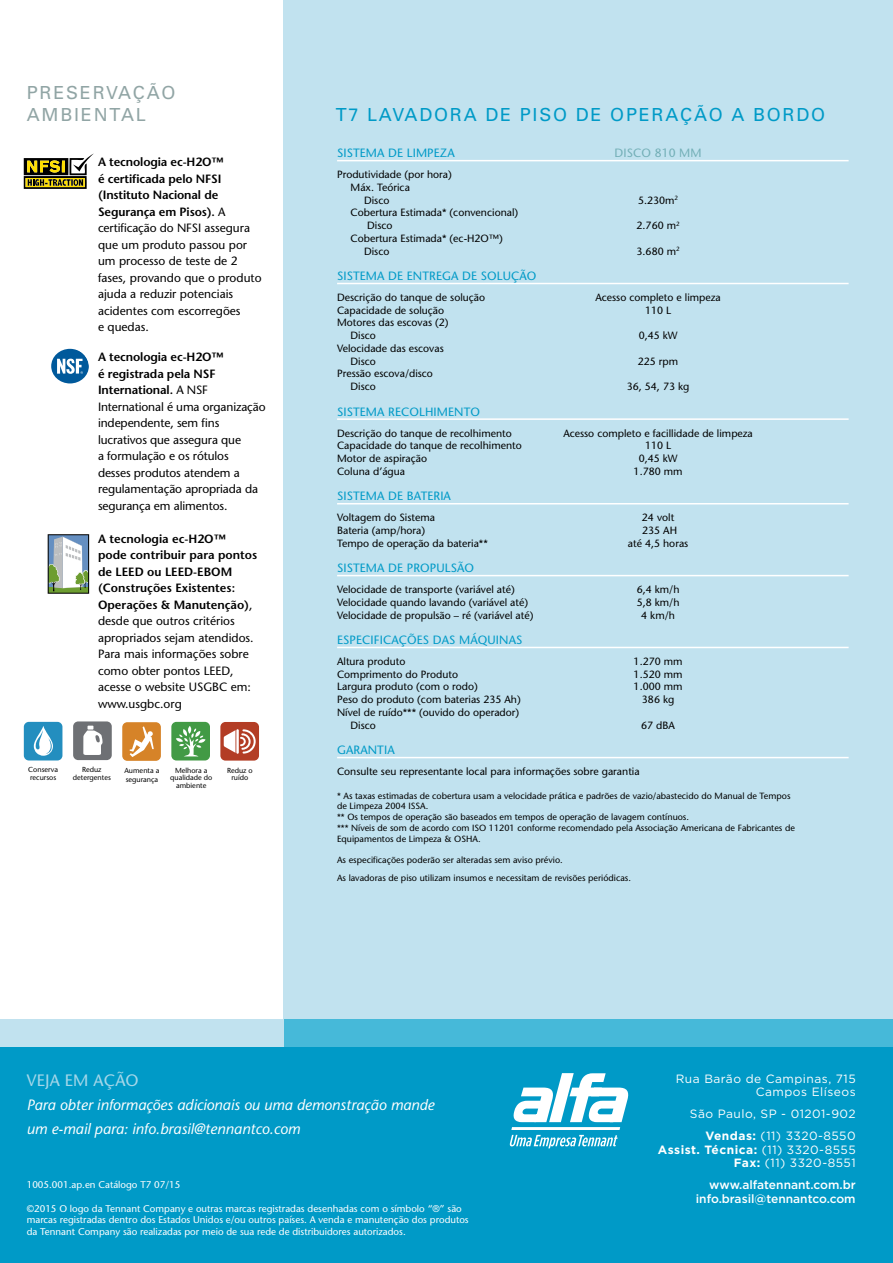
<style>
.page{position:relative;width:893px;height:1263px;background:#fff}
.page>*{position:absolute;margin:0;border:0;box-sizing:border-box;transform-origin:0 0}
.t1{font:18px "Univers";letter-spacing:.1em;color:#009ac7}
.t2{font:18px "Univers";letter-spacing:.1em;color:#91a5a5}
.t3{font:16.5px "Stone Sans";letter-spacing:.01em;color:#a5d7e9}
.t4{font:italic 15px/24px "Stone Sans";color:#fff}
.t5{font:12px/16.5px "Stone Sans";color:#000}
.t6{font:12px "Stone Sans";letter-spacing:.01em;color:#009ac7}
.t7{font:12px/13.5px "Gotham";letter-spacing:.04em;color:#fff;text-align:right}
.t8{font:500 12px/13.5px "Gotham";color:#fff;text-align:right}
.t9{font:12px "Stone Sans";letter-spacing:.01em;color:#73afb7}
.t10{font:10.5px/12.8px "Stone Sans";color:#000}
.t11{font:9.75px/11.7px "Stone Sans";color:#fff}
.t12{font:9px/10.8px "Stone Sans";color:#000}
.t13{font:7.2px/7.4px "Stone Sans";color:#000;text-align:center}
.s1{font-weight:600}
.s2{font-weight:700}
</style>
<div class="page">
<div style="left:283px;top:0;width:610px;height:1033px;background:#c1e2ef"></div>
<div style="left:0;top:1046px;width:893px;height:217px;background:#009ac7"></div>
<div style="left:283px;top:1019px;width:610px;height:27px;background:#46b9d9"></div>
<div style="left:0;top:1019px;width:283px;height:27px;background:#c1e2ef"></div>
<hr style="left:337px;top:160px;width:512px;height:1px;background:#fff">
<hr style="left:337px;top:283px;width:512px;height:1px;background:#fff">
<hr style="left:337px;top:418px;width:512px;height:2px;background:#fff">
<hr style="left:337px;top:503px;width:512px;height:1px;background:#fff">
<hr style="left:337px;top:575px;width:512px;height:1px;background:#fff">
<hr style="left:337px;top:647px;width:512px;height:1px;background:#fff">
<hr style="left:337px;top:757px;width:512px;height:1px;background:#fff">
<svg style="left:51px;top:349px;width:38px;height:34px"></svg>
<svg style="left:48px;top:534px;width:41px;height:60px"></svg>
<svg style="left:509px;top:1073px;width:120px;height:75px"></svg>
<div style="left:220px;top:722px;width:39px;height:39px;background:#b33d25;border-radius:5px"></div>
<hr style="left:236px;top:729px;width:3px;height:25px;background:#fff">
<svg style="left:224px;top:729px;width:32px;height:24px"></svg>
<div style="left:122px;top:722px;width:39px;height:39px;background:#d68328;border-radius:5px"></div>
<svg style="left:130px;top:726px;width:24px;height:31px"></svg>
<div style="left:24px;top:722px;width:38px;height:38px;background:#238ebf;border-radius:5px"></div>
<svg style="left:34px;top:726px;width:19px;height:30px"></svg>
<div style="left:73px;top:721px;width:39px;height:39px;background:#6e7074;border-radius:5px"></div>
<svg style="left:83px;top:726px;width:20px;height:29px"></svg>
<div style="left:171px;top:722px;width:39px;height:38px;background:#429a45;border-radius:5px"></div>
<svg style="left:176px;top:726px;width:30px;height:30px"></svg>
<svg style="left:24px;top:154px;width:69px;height:35px"></svg>
<h1 class="t2" style="left:27px;top:82px;width:27px">PRESERVA</h1>
<h1 class="t2" style="left:133px;top:82px;width:29px">ÇÃO</h1>
<h1 class="t2" style="left:27px;top:104px;width:45px">AMBIE</h1>
<h1 class="t2" style="left:94px;top:104px;width:29px">NTAL</h1>
<p class="t5" style="left:98px;top:154px;width:165px"><span class="s1">A tecnologia ec-H2O™<br>é certificada pelo NFSI (Instituto Nacional de<br>Segurança em Pisos).</span> A certificação do NFSI assegura que um produto passou por um processo de teste de 2 fases, provando que o produto ajuda a reduzir potenciais acidentes com escorregões<br>e quedas.</p>
<p class="t5" style="left:98px;top:349px;width:169px"><span class="s1">A tecnologia ec-H2O™<br>é registrada pela NSF<br>International.</span> A NSF<br>International é uma organização independente, sem fins lucrativos que assegura que<br>a formulação e os rótulos<br>desses produtos atendem a regulamentação apropriada da segurança em alimentos.</p>
<p class="t5" style="left:98px;top:530px;width:161px"><span class="s1">A tecnologia ec-H2O™ pode contribuir para pontos de LEED ou LEED-EBOM (Construções Existentes:<br>Operações &amp; Manutenção)</span>, desde que outros critérios apropriados sejam atendidos.<br>Para mais informações sobre como obter pontos LEED, acesse o website USGBC em: www.usgbc.org</p>
<p class="t13" style="left:28px;top:766px;width:31px;text-align:left">Conserva recursos</p>
<p class="t13" style="left:73px;top:766px;width:40px">Reduz detergentes</p>
<p class="t13" style="left:170px;top:767px;width:44px">Melhora a qualidade do ambiente</p>
<p class="t13" style="left:125px;top:766px;width:36px;line-height:8.7px;text-align:left">Aumenta a segurança</p>
<p class="t13" style="left:227px;top:766px;width:27px">Reduz o ruído</p>
<h1 class="t1" style="left:336px;top:104px;width:253px">T7 LAVADORA DE PISO DE</h1>
<h1 class="t1" style="left:610px;top:104px;width:15px">OPERA</h1>
<h1 class="t1" style="left:680px;top:104px;width:147px">ÇÃO A BORDO</h1>
<p class="t6" style="left:337px;top:146px;width:119px">SISTEMA DE LIMPEZA</p>
<p class="t9" style="left:614px;top:146px;width:76px">DISCO 810 mm</p>
<p class="t10" style="left:337px;top:168px;width:116px">Produtividade (por hora)</p>
<p class="t10" style="left:351px;top:181px;width:61px">Máx. Teórica</p>
<p class="t10" style="left:364px;top:194px;width:27px">Disco</p>
<p class="t10" style="left:638px;top:194px;width:42px">5.230m<sup>2</sup></p>
<p class="t10" style="left:367px;top:206px;width:153px;text-indent:-17px">Cobertura Estimada* (convencional)<br>Disco</p>
<p class="t10" style="left:637px;top:219px;width:45px">2.760 m<sup>2</sup></p>
<p class="t10" style="left:364px;top:232px;width:140px;text-indent:-14px">Cobertura Estimada* (ec-H2O™)<br>Disco</p>
<p class="t10" style="left:637px;top:245px;width:45px">3.680 m<sup>2</sup></p>
<p class="t6" style="left:337px;top:269px;width:201px">SISTEMA DE ENTREGA DE SOLUÇÃO</p>
<p class="t10" style="left:337px;top:291px;width:150px">Descrição do tanque de solução</p>
<p class="t10" style="left:595px;top:291px;width:127px">Acesso completo e limpeza</p>
<p class="t10" style="left:337px;top:304px;width:109px">Capacidade de solução</p>
<p class="t10" style="left:645px;top:304px;width:28px">110 L</p>
<p class="t10" style="left:351px;top:316px;width:99px;text-indent:-13px">Motores das escovas (2)<br>Disco</p>
<p class="t10" style="left:639px;top:329px;width:40px">0,45 kW</p>
<p class="t10" style="left:351px;top:342px;width:95px;text-indent:-13px">Velocidade das escovas<br>Disco</p>
<p class="t10" style="left:351px;top:367px;width:84px;text-indent:-13px">Pressão escova/disco<br>Disco</p>
<p class="t10" style="left:638px;top:355px;width:42px">225 rpm</p>
<p class="t10" style="left:627px;top:380px;width:64px">36, 54, 73 kg</p>
<p class="t6" style="left:337px;top:404px;width:144px">SISTEMA RECOLHIMENTO</p>
<p class="t10" style="left:337px;top:426px;width:176px">Descrição do tanque de recolhimento</p>
<p class="t10" style="left:563px;top:426px;width:191px">Acesso completo e facillidade de limpeza</p>
<p class="t10" style="left:337px;top:439px;width:186px">Capacidade do tanque de recolhimento</p>
<p class="t10" style="left:645px;top:439px;width:28px">110 L</p>
<p class="t10" style="left:337px;top:452px;width:91px">Motor de aspiração</p>
<p class="t10" style="left:639px;top:452px;width:40px">0,45 kW</p>
<p class="t10" style="left:337px;top:465px;width:70px">Coluna d’água</p>
<p class="t10" style="left:634px;top:465px;width:50px">1.780 mm</p>
<p class="t6" style="left:337px;top:489px;width:115px">SISTEMA DE BATERIA</p>
<p class="t10" style="left:337px;top:511px;width:99px">Voltagem do Sistema</p>
<p class="t10" style="left:642px;top:511px;width:34px">24 volt</p>
<p class="t10" style="left:337px;top:524px;width:90px">Bateria (amp/hora)</p>
<p class="t10" style="left:642px;top:524px;width:36px">235 AH</p>
<p class="t10" style="left:337px;top:537px;width:152px">Tempo de operação da bateria**</p>
<p class="t10" style="left:628px;top:537px;width:62px">até 4,5 horas</p>
<p class="t6" style="left:337px;top:561px;width:139px">SISTEMA DE PROPULSÃO</p>
<p class="t10" style="left:337px;top:583px;width:179px">Velocidade de transporte (variável até)</p>
<p class="t10" style="left:637px;top:583px;width:44px">6,4 km/h</p>
<p class="t10" style="left:337px;top:596px;width:192px">Velocidade quando lavando (variável até)</p>
<p class="t10" style="left:637px;top:596px;width:44px">5,8 km/h</p>
<p class="t10" style="left:337px;top:608px;width:198px">Velocidade de propulsão – ré (variável até)</p>
<p class="t10" style="left:641px;top:608px;width:35px">4 km/h</p>
<p class="t6" style="left:337px;top:633px;width:187px">ESPECIFICAÇÕES DAS MÁQUINAS</p>
<p class="t10" style="left:337px;top:655px;width:70px">Altura produto</p>
<p class="t10" style="left:634px;top:655px;width:50px">1.270 mm</p>
<p class="t10" style="left:337px;top:668px;width:122px">Comprimento do Produto</p>
<p class="t10" style="left:634px;top:668px;width:50px">1.520 mm</p>
<p class="t10" style="left:337px;top:680px;width:142px">Largura produto (com o rodo)</p>
<p class="t10" style="left:634px;top:680px;width:50px">1.000 mm</p>
<p class="t10" style="left:337px;top:693px;width:185px">Peso do produto (com baterias 235 Ah)</p>
<p class="t10" style="left:642px;top:693px;width:34px">386 kg</p>
<p class="t10" style="left:351px;top:706px;width:170px;text-indent:-14px">Nível de ruído*** (ouvido do operador)<br>Disco</p>
<p class="t10" style="left:641px;top:719px;width:35px">67 dBA</p>
<p class="t6" style="left:337px;top:743px;width:9px">garantia</p>
<p class="t10" style="left:337px;top:765px;width:304px">Consulte seu representante local para informações sobre garantia</p>
<p class="t12" style="left:337px;top:790px;width:459px">* As taxas estimadas de cobertura usam a velocidade prática e padrões de vazio/abastecido do Manual de Tempos de Limpeza 2004 ISSA.<br>** Os tempos de operação são baseados em tempos de operação de lavagem contínuos.<br>*** Níveis de som de acordo com ISO 11201 conforme recomendado pela Associação Americana de Fabricantes de Equipamentos de Limpeza &amp; OSHA.</p>
<p class="t12" style="left:337px;top:851px;width:295px;line-height:17.5px">As especificações poderão ser alteradas sem aviso prévio.<br>As lavadoras de piso utilizam insumos e necessitam de revisões periódicas.</p>
<h2 class="t3" style="left:27px;top:1071px;width:113px">VEJA EM AÇÃO</h2>
<h3 class="t4" style="left:27px;top:1093px;width:409px">Para obter informações adicionais ou uma demonstração mande um e-mail para: info.brasil@tennantco.com</h3>
<p class="t11" style="left:27px;top:1179px;width:155px">1005.001.ap.en Catálogo T7 07/15</p>
<p class="t11" style="left:27px;top:1202px;width:443px">©2015 O logo da Tennant Company e outras marcas registradas desenhadas com o símbolo “®” são marcas registradas dentro dos Estados Unidos e/ou outros países. A venda e manutenção dos produtos da Tennant Company são realizadas por meio de sua rede de distribuidores autorizados.</p>
<p class="t7" style="left:676px;top:1071px;width:181px">Rua Barão de Campinas, 715<br>Campos Elíseos</p>
<p class="t7" style="left:690px;top:1103px;width:167px;line-height:22px">São Paulo, SP - 01201-902<br><span class="s2">Vendas:</span> (11) 3320-8550</p>
<p class="t7" style="left:658px;top:1142px;width:199px"><span class="s2">Assist. Técnica:</span> (11) 3320-8555<br><span class="s2">Fax:</span> (11) 3320-8551</p>
<p class="t8" style="left:696px;top:1178px;width:161px">www.alfatennant.com.br info.brasil@tennantco.com</p>
</div>
